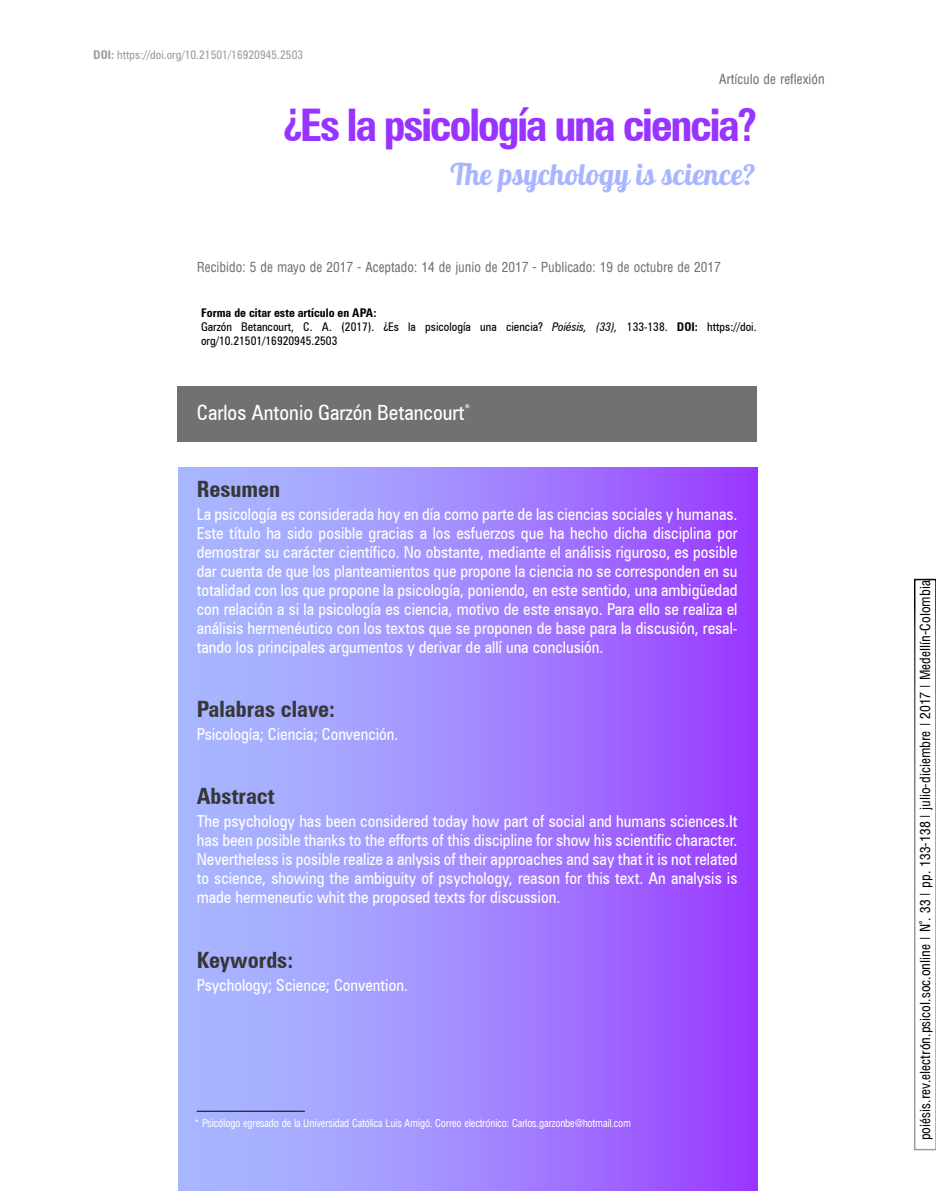
<style>
.page{position:relative;width:936px;height:1191px;background:#fff}
.page>*{position:absolute;margin:0;border:0;box-sizing:border-box;transform-origin:0 0}
.t1{font:700 condensed 45px "Zurich BT";letter-spacing:-.05em;color:#93f}
.t2{font:30px "Lobster";color:#a8b5ff}
.t3{font:700 condensed 22.5px "Zurich BT";color:#373737}
.t4{font:condensed 21px "Zurich BT";color:#fff}
.t5{font:condensed 16.5px/18.9px "Zurich BT";color:#fff;text-align:justify}
.t6{font:13.5px "Arena Condensed";color:#000}
.t7{font:13.5px "Arena Condensed";color:#707172}
.t8{font:condensed 12px/13.8px "Zurich BT";color:#000}
.t9{font:condensed 12px "Zurich BT";color:#9c9e9f}
.t10{font:10.5px "Arena Condensed";letter-spacing:-.02em;color:#fff}
.s1{font-weight:700}
.s2{font-style:italic}
</style>
<div class="page">
<div style="left:913px;top:579px;width:22px;height:571px;border:2px solid #fff"></div>
<div style="left:178px;top:468px;width:579px;height:723px;background:linear-gradient(to right,#aac6ff,#9b42ff)"></div>
<div style="left:178px;top:386px;width:578px;height:55px;background:#707172"></div>
<hr style="left:197px;top:1110px;width:108px;height:1px;background:#000">
<p class="t9" style="left:93px;top:47px;width:211px"><span class="s1">DOI:</span> https://doi.org/10.21501/16920945.2503</p>
<p class="t7" style="left:719px;top:71px;width:107px">Artículo de reflexión</p>
<h1 class="t1" style="left:283px;top:97px;width:475px">¿Es la psicología una ciencia?</h1>
<h2 class="t2" style="left:451px;top:155px;width:310px">The psychology is science?</h2>
<p class="t7" style="left:197px;top:259px;width:525px">Recibido: 5 de mayo de 2017 - Aceptado: 14 de junio de 2017 - Publicado: 19 de octubre de 2017</p>
<p class="t8" style="left:201px;top:306px;width:557px"><span class="s1">Forma de citar este artículo en APA:<br></span>Garzón Betancourt, C. A. (2017). ¿Es la psicología una ciencia? <span class="s2">Poiésis, (33),</span> 133-138. <span class="s1">DOI:</span> https://doi. org/10.21501/16920945.2503</p>
<p class="t4" style="left:197px;top:399px;width:275px">Carlos Antonio Garzón Betancourt<sup>*</sup></p>
<h3 class="t3" style="left:197px;top:475px;width:85px">Resumen</h3>
<p class="t5" style="left:197px;top:504px;width:542px">La psicología es considerada hoy en día como parte de las ciencias sociales y humanas.<br>Este título ha sido posible gracias a los esfuerzos que ha hecho dicha disciplina por demostrar su carácter científico. No obstante, mediante el análisis riguroso, es posible dar cuenta de que los planteamientos que propone la ciencia no se corresponden en su totalidad con los que propone la psicología, poniendo, en este sentido, una ambigüedad con relación a si la psicología es ciencia, motivo de este ensayo. Para ello se realiza el análisis hermenéutico con los textos que se proponen de base para la discusión, resal&shy;tando los principales argumentos y derivar de allí una conclusión.</p>
<h3 class="t3" style="left:197px;top:695px;width:140px">Palabras clave:</h3>
<p class="t5" style="left:197px;top:724px;width:203px">Psicología; Ciencia; Convención.</p>
<h3 class="t3" style="left:197px;top:782px;width:79px">Abstract</h3>
<p class="t5" style="left:197px;top:812px;width:542px">The psychology has been considered today how part of social and humans sciences.It has been posible thanks to the efforts of this discipline for show his scientific character.<br>Nevertheless is posible realize a anlysis of their approaches and say that it is not related to science, showing the ambiguity of psychology, reason for this text. An analysis is made hermeneutic whit the proposed texts for discussion.</p>
<h3 class="t3" style="left:197px;top:945px;width:98px">Keywords:</h3>
<p class="t5" style="left:197px;top:975px;width:213px">Psychology; Science; Convention.</p>
<p class="t10" style="left:194px;top:1117px;width:438px">* Psicólogo egresado de la Universidad Católica Luis Amigó. Correo electrónico: Carlos.garzonbe@hotmail.com</p>
<p class="t6" style="left:917px;top:1140px;width:561px;rotate:-90deg">poiésis.rev.electrón.psicol.soc.online | N°. 33 | pp. 133-138 | julio-diciembre | 2017 | Medellín-Colombia</p>
</div>
